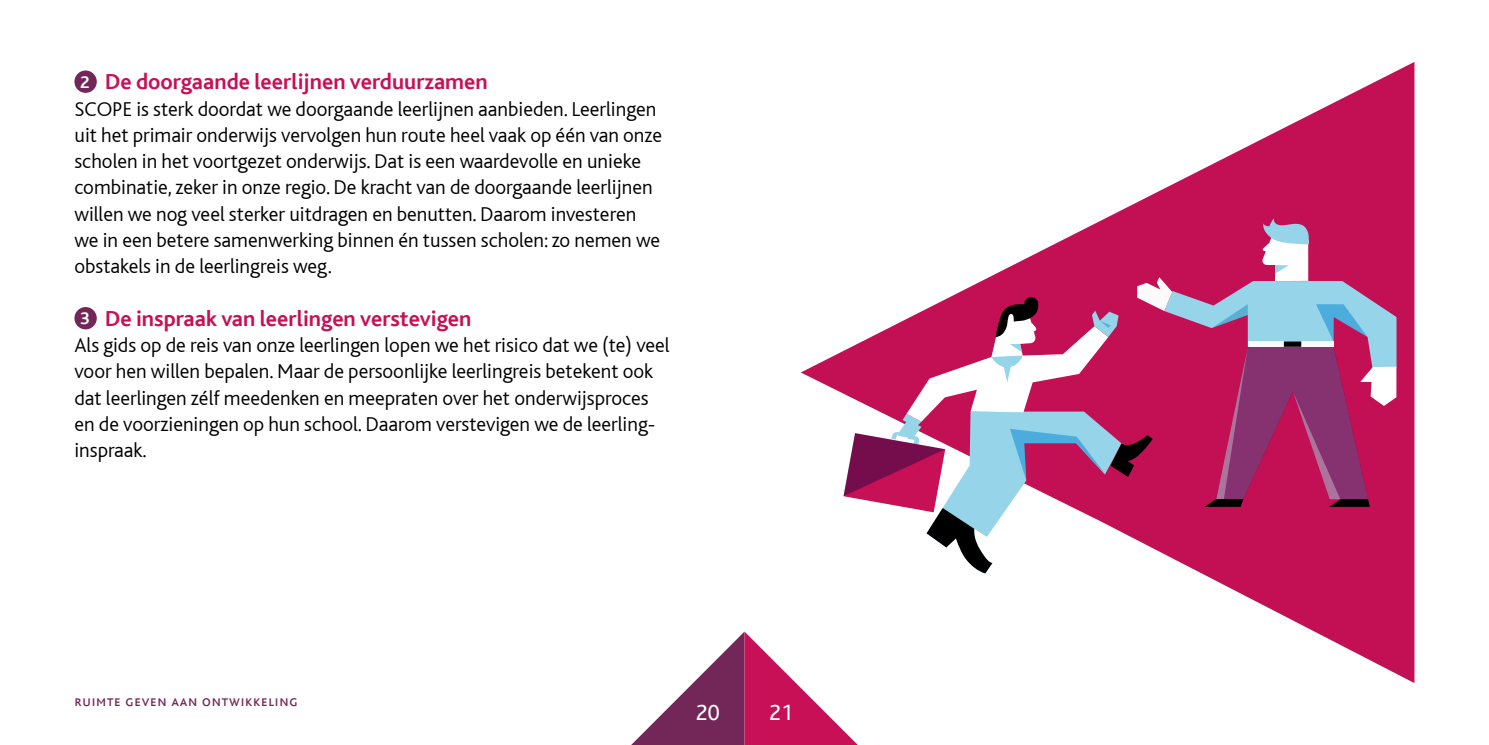
<style>
.page{position:relative;width:1489px;height:745px;background:#fff}
.page>*{position:absolute;margin:0;border:0;box-sizing:border-box;transform-origin:0 0}
.t1{font:700 22.75px "Bliss";color:#c71055}
.t2{font:22.75px "Bliss";color:#fff}
.t3{font:300 21px/26.2px "Bliss";color:#000}
.t4{font:15.75px "Bliss Caps";letter-spacing:.05em;color:#732758}
.s1{font-size:17.5px;color:#fff}
</style>
<div class="page">
<svg style="left:632px;top:631px;width:225px;height:113px"></svg>
<div style="left:74px;top:70px;width:23px;height:23px;background:#732758;border-radius:50%"></div>
<div style="left:74px;top:307px;width:23px;height:22px;background:#732758;border-radius:50%"></div>
<svg style="left:800px;top:62px;width:614px;height:620px"></svg>
<svg style="left:1370px;top:665px;width:13px;height:14px"></svg>
<svg style="left:843px;top:218px;width:553px;height:355px"></svg>
<p class="t1" style="left:80px;top:70px;width:409px"><span class="s1">2</span> De doorgaande leerlijnen verduurzamen</p>
<p class="t3" style="left:74px;top:96px;width:589px">SCOPE is sterk doordat we doorgaande leerlijnen aanbieden. Leerlingen uit het primair onderwijs vervolgen hun route heel vaak op één van onze scholen in het voortgezet onderwijs. Dat is een waardevolle en unieke combinatie, zeker in onze regio. De kracht van de doorgaande leerlijnen willen we nog veel sterker uitdragen en benutten. Daarom investeren we in een betere samenwerking binnen én tussen scholen: zo nemen we obstakels in de leerlingreis weg.</p>
<p class="t1" style="left:80px;top:306px;width:393px"><span class="s1">3</span> De inspraak van leerlingen verstevigen</p>
<p class="t3" style="left:74px;top:332px;width:596px">Als gids op de reis van onze leerlingen lopen we het risico dat we (te) veel voor hen willen bepalen. Maar de persoonlijke leerlingreis betekent ook dat leerlingen zélf meedenken en meepraten over het onderwijsproces en de voorzieningen op hun school. Daarom verstevigen we de leerling&shy;inspraak.</p>
<p class="t4" style="left:74px;top:692px;width:225px">ruimte geven aan ontwikkeling</p>
<p class="t2" style="left:695px;top:700px;width:25px">20</p>
<p class="t2" style="left:769px;top:700px;width:25px">21</p>
</div>
